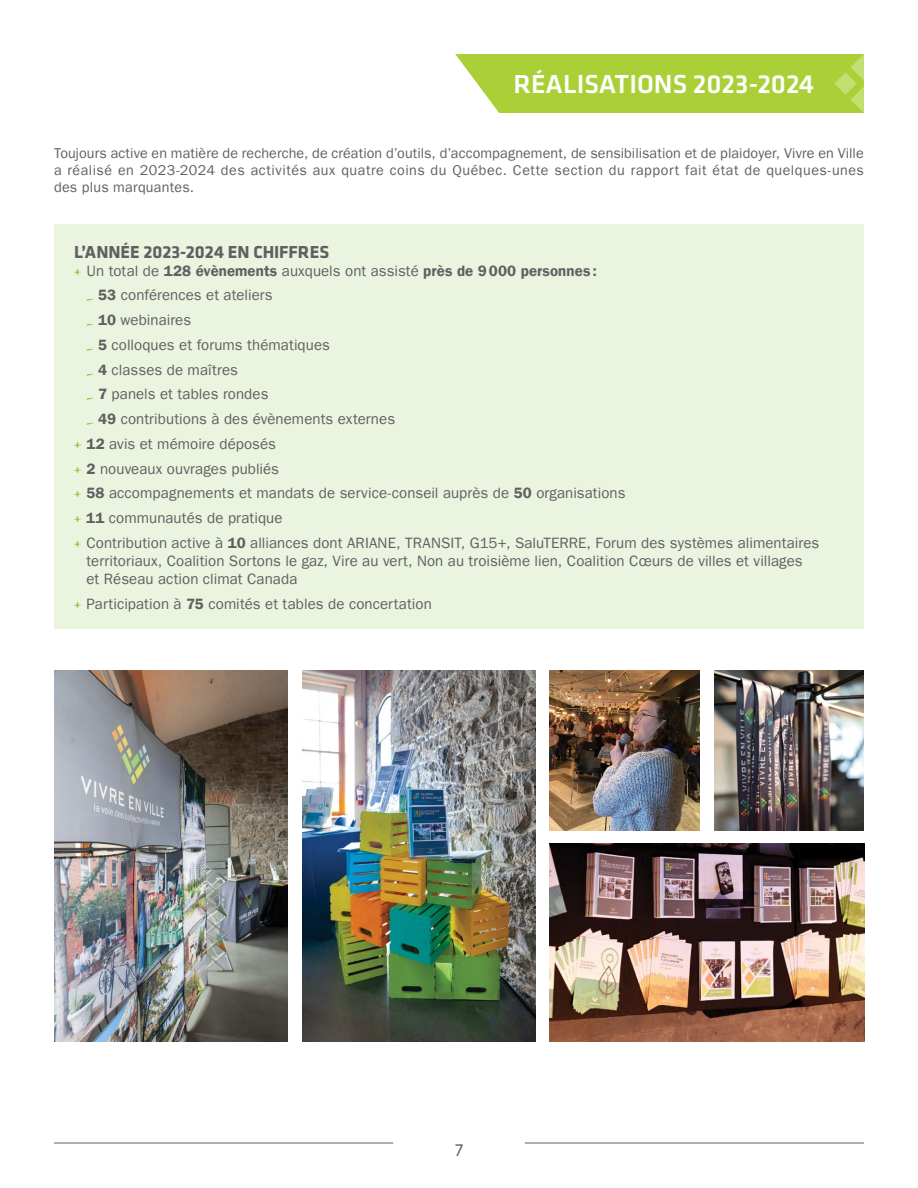
<style>
.page{position:relative;width:918px;height:1188px;background:#fff}
.page>*{position:absolute;margin:0;border:0;box-sizing:border-box;transform-origin:0 0}
.t1{font:500 27px "Klavika Basic";color:#fff}
.t2{font:700 18px "Klavika Basic";letter-spacing:-.005em;color:#5f6062}
.t3{font:18px "Klavika Basic";color:#5f6062}
.t4{font:15px/18px "Franklin Gothic LT Pro";letter-spacing:.005em;color:#5f6062}
.t5{font:15px "Franklin Gothic LT Pro Dm";letter-spacing:.01em;color:#5f6062}
.t6{font:14.25px/17.1px "Franklin Gothic LT Pro";letter-spacing:.035em;color:#5f6062;text-align:justify}
.s1{font-family:"pastel";color:#8dc63f}
.s2{font-family:"Franklin Gothic LT Pro"}
.s3{font-family:"Franklin Gothic LT Pro Dm"}
</style>
<div class="page">
<hr style="left:54px;top:1143px;width:339px;height:1px;background:#5f6062">
<hr style="left:525px;top:1143px;width:339px;height:1px;background:#5f6062">
<div style="left:54px;top:224px;width:810px;height:405px;background:#ebf4de"></div>
<svg style="left:455px;top:54px;width:409px;height:59px;background:#b0d243"></svg>
<img style="left:714px;top:671px;width:150px;height:159px">
<img style="left:302px;top:671px;width:233px;height:370px">
<img style="left:54px;top:671px;width:233px;height:370px">
<img style="left:550px;top:670px;width:150px;height:160px">
<img style="left:550px;top:844px;width:314px;height:197px">
<h1 class="t1" style="left:514px;top:65px;width:302px">RÉALISATIONS 2023-2024</h1>
<p class="t6" style="left:54px;top:145px;width:812px">Toujours active en matière de recherche, de création d’outils, d’accompagnement, de sensibilisation et de plaidoyer, Vivre en Ville a réalisé en 2023-2024 des activités aux quatre coins du Québec. Cette section du rapport fait état de quelques-unes des plus marquantes.</p>
<p class="t2" style="left:74px;top:239px;width:256px">L’ANNÉE 2023-2024 EN CHIFFRES</p>
<p class="t5" style="left:74px;top:262px;width:524px"><span class="s1">+</span> <span class="s2">Un total de</span> 128 évènements <span class="s2">auxquels ont assisté</span> près de 9000 personnes:</p>
<p class="t4" style="left:86px;top:286px;width:188px"><span class="s1">_</span> <span class="s3">53</span> conférences et ateliers</p>
<p class="t4" style="left:86px;top:311px;width:106px"><span class="s1">_</span> <span class="s3">10</span> webinaires</p>
<p class="t4" style="left:86px;top:336px;width:245px"><span class="s1">_</span> <span class="s3">5</span> colloques et forums thématiques</p>
<p class="t4" style="left:86px;top:361px;width:153px"><span class="s1">_</span> <span class="s3">4</span> classes de maîtres</p>
<p class="t4" style="left:86px;top:385px;width:184px"><span class="s1">_</span> <span class="s3">7</span> panels et tables rondes</p>
<p class="t4" style="left:86px;top:410px;width:310px"><span class="s1">_</span> <span class="s3">49</span> contributions à des évènements externes</p>
<p class="t4" style="left:74px;top:435px;width:203px"><span class="s1">+</span> <span class="s3">12</span> avis et mémoire déposés</p>
<p class="t4" style="left:74px;top:460px;width:206px"><span class="s1">+</span> <span class="s3">2</span> nouveaux ouvrages publiés</p>
<p class="t4" style="left:74px;top:484px;width:553px"><span class="s1">+</span> <span class="s3">58</span> accompagnements et mandats de service-conseil auprès de <span class="s3">50</span> organisations</p>
<p class="t4" style="left:74px;top:509px;width:210px"><span class="s1">+</span> <span class="s3">11</span> communautés de pratique</p>
<p class="t4" style="left:74px;top:534px;width:747px"><span class="s1">+</span> Contribution active à <span class="s3">10</span> alliances dont ARIANE, TRANSIT, G15+, SaluTERRE, Forum des systèmes alimentaires</p>
<p class="t4" style="left:87px;top:552px;width:718px">territoriaux, Coalition Sortons le gaz, Vire au vert, Non au troisième lien, Coalition Cœurs de villes et villages et Réseau action climat Canada</p>
<p class="t4" style="left:74px;top:595px;width:359px"><span class="s1">+</span> Participation à <span class="s3">75</span> comités et tables de concertation</p>
<p class="t3" style="left:455px;top:1138px;width:9px">7</p>
</div>
